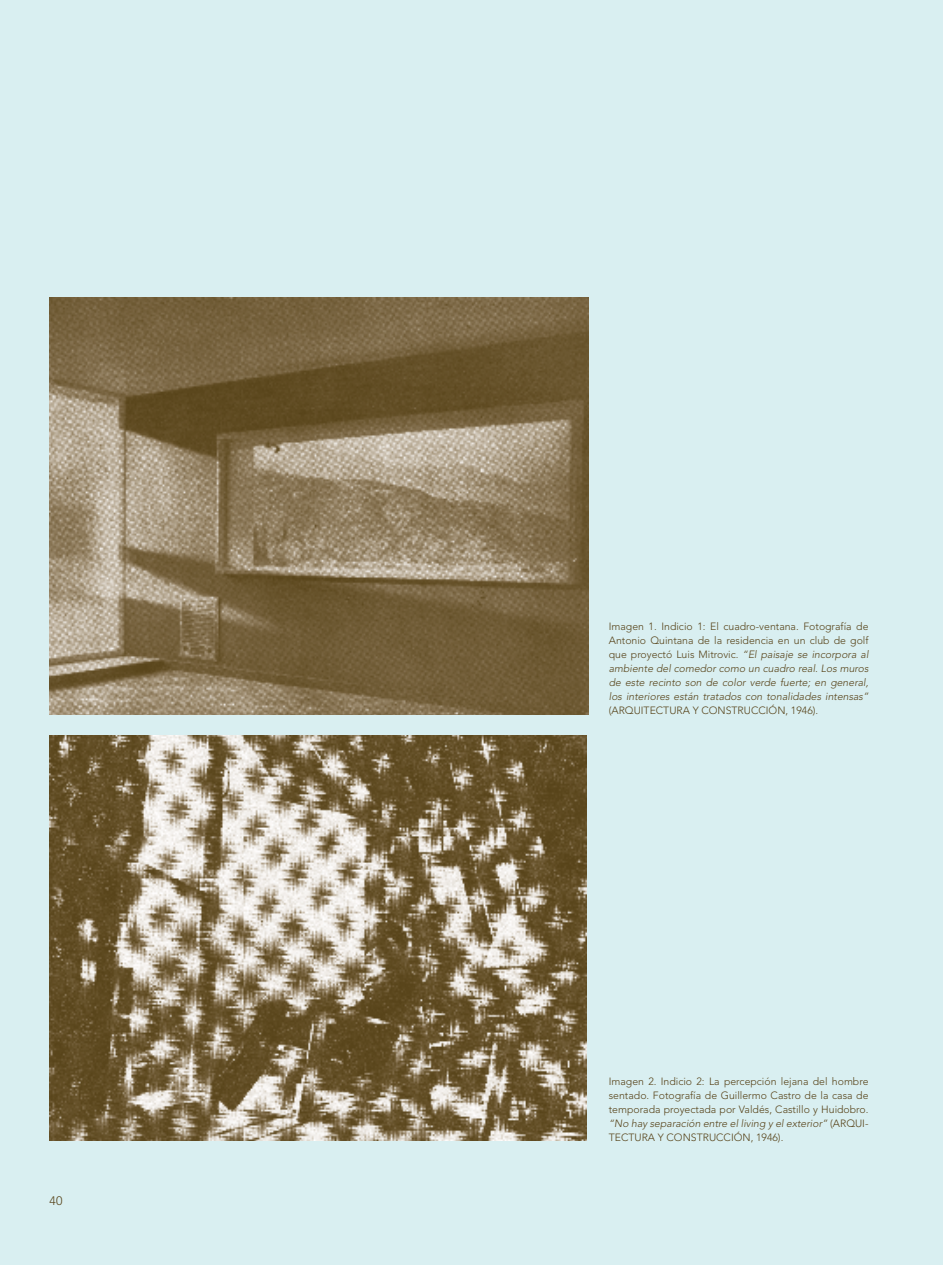
<style>
.page{position:relative;width:943px;height:1265px;background:#d9eff1}
.page>*{position:absolute;margin:0;border:0;box-sizing:border-box;transform-origin:0 0}
.t1{font:300 12.25px "Avenir LT Std";color:#574319}
.t2{font:italic 300 10.5px/14px "Avenir LT Std";color:#574319;text-align:justify}
.t3{font:300 10.5px/14px "Avenir LT Std";color:#574319;text-align:justify}
.s1{font-style:normal}
.s2{font-style:italic}
</style>
<div class="page">
<img style="left:50px;top:298px;width:539px;height:416px">
<img style="left:50px;top:735px;width:536px;height:406px">
<p class="t1" style="left:50px;top:1194px;width:14px">40</p>
<p class="t2" style="left:609px;top:619px;width:261px"><span class="s1">Imagen 1. Indicio 1: El cuadro-ventana. Fotografía de Antonio Quintana de la residencia en un club de golf que proyectó Luis Mitrovic.</span> “El paisaje se incorpora al ambiente del comedor como un cuadro real. Los muros de este recinto son de color verde fuerte; en general, los interiores están tratados con tonalidades intensas”</p>
<p class="t3" style="left:609px;top:703px;width:211px">(ARQUITECTURA Y CONSTRUCCIÓN, 1946).</p>
<p class="t3" style="left:609px;top:1074px;width:261px">Imagen 2. Indicio 2: La percepción lejana del hombre sentado. Fotografía de Guillermo Castro de la casa de temporada proyectada por Valdés, Castillo y Huidobro. <span class="s2">“No hay separación entre el living y el exterior”</span> (ARQUI-TECTURA Y CONSTRUCCIÓN, 1946).</p>
</div>
